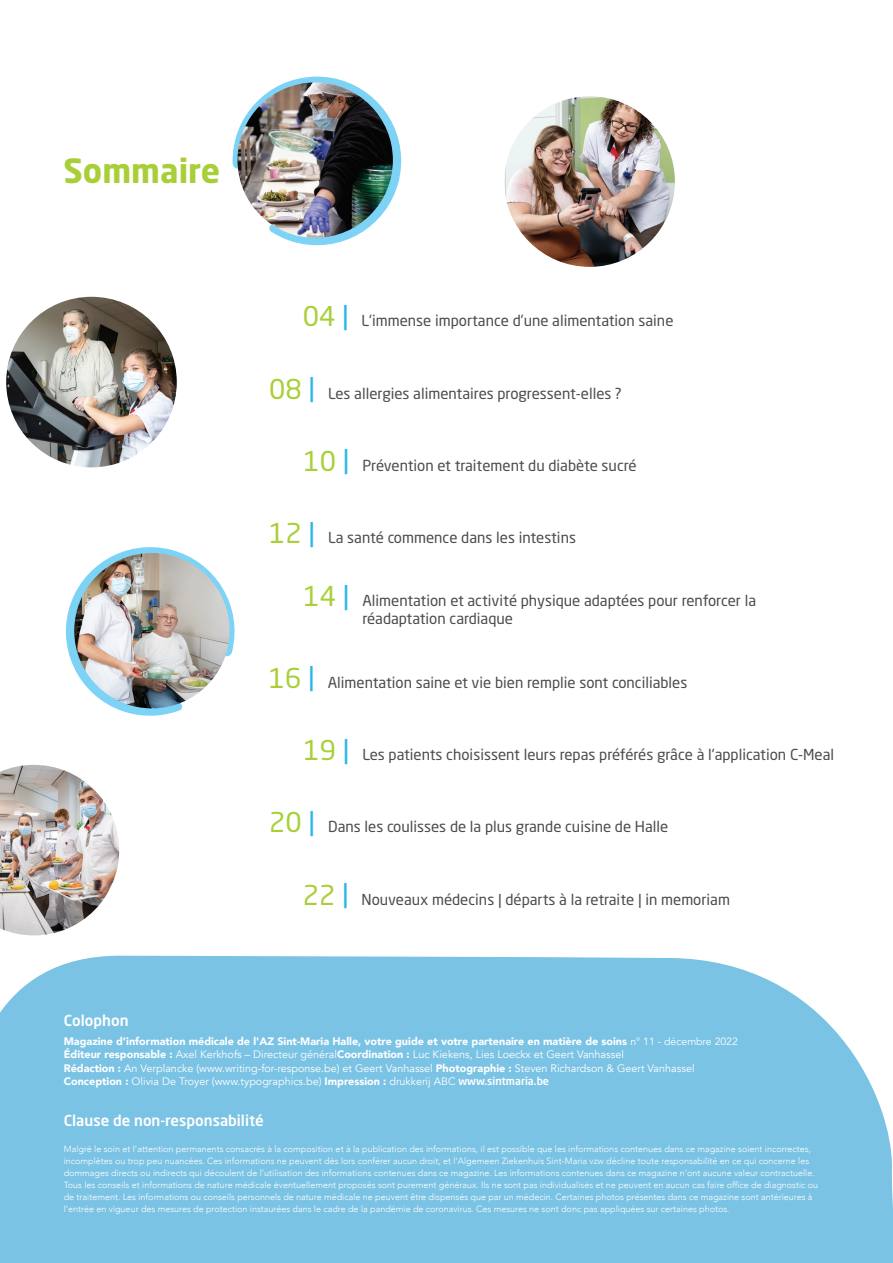
<style>
.page{position:relative;width:893px;height:1263px;background:#fff}
.page>*{position:absolute;margin:0;border:0;box-sizing:border-box;transform-origin:0 0}
.t1{font:700 33px "Neo Sans Pro";color:#a9cf38}
.t2{font:15px/18px "Neo Sans Pro";color:#4b4c4d}
.t3{font:500 15px "Neo Sans Pro";color:#fff}
.t4{font:10.8px/13.5px "Avenir";color:#fff}
.t5{font:300 9px/12px "Avenir";color:#fff}
.s1{font-size:27px;color:#a9cf38}
.s2{font-size:27px;color:#2ab7e6}
.s3{font-weight:900}
.s4{font-size:10.5px}
.s5{font-family:"Neo Sans Pro";font-weight:500}
</style>
<div class="page">
<svg style="left:232px;top:76px;width:170px;height:170px"></svg>
<div style="left:0;top:955px;width:893px;height:308px;background:#7bc3e4"></div>
<svg style="left:65px;top:547px;width:170px;height:169px"></svg>
<img style="left:74px;top:553px;width:156px;height:155px;border-radius:78px">
<img style="left:237px;top:82px;width:156px;height:156px;border-radius:78px">
<img style="left:6px;top:297px;width:171px;height:170px;border-radius:85px">
<img style="left:504px;top:96px;width:171px;height:171px;border-radius:85px">
<img style="left:0;top:765px;width:119px;height:170px">
<h1 class="t1" style="left:64px;top:150px;width:158px">Sommaire</h1>
<h2 class="t2" style="left:303px;top:312px;width:372px"><span class="s1">04</span> <span class="s2">|</span> L'immense importance d’une alimentation saine</h2>
<h2 class="t2" style="left:269px;top:384px;width:354px"><span class="s1">08</span> <span class="s2">|</span> Les allergies alimentaires progressent-elles ?</h2>
<h2 class="t2" style="left:304px;top:456px;width:335px"><span class="s1">10</span> <span class="s2">|</span> Prévention et traitement du diabète sucré</h2>
<h2 class="t2" style="left:269px;top:528px;width:308px"><span class="s1">12</span> <span class="s2">|</span> La santé commence dans les intestins</h2>
<h2 class="t2" style="left:362px;top:592px;width:395px;text-indent:-59px"><span class="s1">14</span> <span class="s2">|</span> Alimentation et activité physique adaptées pour renforcer la réadaptation cardiaque</h2>
<h2 class="t2" style="left:269px;top:673px;width:420px"><span class="s1">16</span> <span class="s2">|</span> Alimentation saine et vie bien remplie sont conciliables</h2>
<h2 class="t2" style="left:304px;top:745px;width:532px"><span class="s1">19</span> <span class="s2">|</span> Les patients choisissent leurs repas préférés grâce à l'application C-Meal</h2>
<h2 class="t2" style="left:269px;top:817px;width:401px"><span class="s1">20</span> <span class="s2">|</span> Dans les coulisses de la plus grande cuisine de Halle</h2>
<h2 class="t2" style="left:303px;top:890px;width:429px"><span class="s1">22</span> <span class="s2">|</span> Nouveaux médecins | départs à la retraite | in memoriam</h2>
<h2 class="t3" style="left:64px;top:1011px;width:66px">Colophon</h2>
<p class="t4" style="left:64px;top:1034px;width:676px"><span class="s3">Magazine d’information médicale de l'AZ Sint-Maria Halle, votre guide et votre partenaire en matière de soins</span> <span class="s4">n° 11 - décembre 2022<br></span><span class="s3">Éditeur responsable :</span> Axel Kerkhofs – Directeur général<span class="s3">Coordination :</span> Luc Kiekens, Lies Loeckx et Geert Vanhassel<br><span class="s3">Rédaction :</span> An Verplancke (www.writing-for-response.be) et Geert Vanhassel <span class="s3">Photographie :</span> Steven Richardson &amp; Geert Vanhassel <span class="s3">Conception :</span> Olivia De Troyer (www.typographics.be) <span class="s3">Impression :</span> drukkerij ABC <span class="s5">www.sintmaria.be</span></p>
<h2 class="t3" style="left:64px;top:1111px;width:201px">Clause de non-responsabilité</h2>
<p class="t5" style="left:64px;top:1143px;width:756px">Malgré le soin et l’attention permanents consacrés à la composition et à la publication des informations, il est possible que les informations contenues dans ce magazine soient incorrectes, incomplètes ou trop peu nuancées. Ces informations ne peuvent dès lors conférer aucun droit, et l’Algemeen Ziekenhuis Sint-Maria vzw décline toute responsabilité en ce qui concerne les dommages directs ou indirects qui découlent de l’utilisation des informations contenues dans ce magazine. Les informations contenues dans ce magazine n’ont aucune valeur contractuelle.<br>Tous les conseils et informations de nature médicale éventuellement proposés sont purement généraux. Ils ne sont pas individualisés et ne peuvent en aucun cas faire office de diagnostic ou de traitement. Les informations ou conseils personnels de nature médicale ne peuvent être dispensés que par un médecin. Certaines photos présentes dans ce magazine sont antérieures à l’entrée en vigueur des mesures de protection instaurées dans le cadre de la pandémie de coronavirus. Ces mesures ne sont donc pas appliquées sur certaines photos.</p>
</div>
